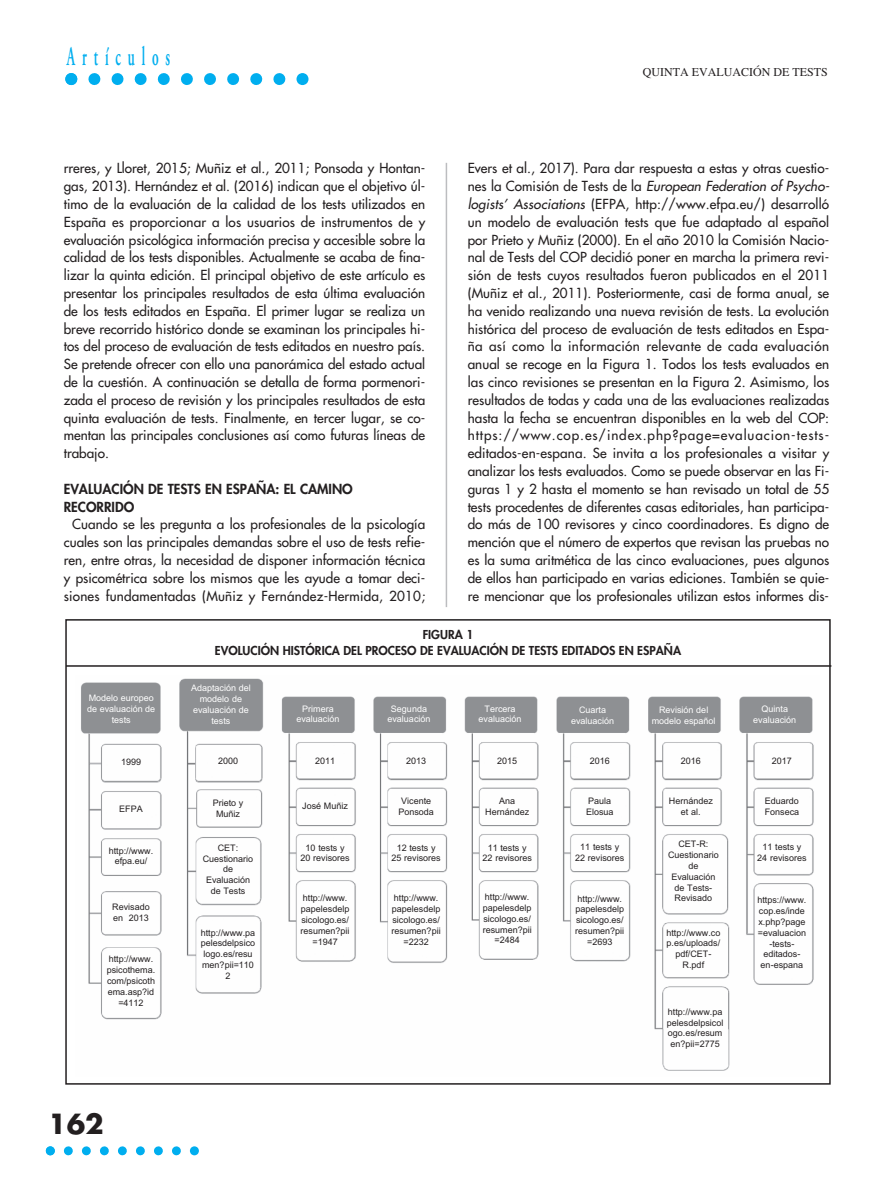
<style>
.page{position:relative;width:893px;height:1191px;background:#fff}
.page>*{position:absolute;margin:0;border:0;box-sizing:border-box;transform-origin:0 0}
.t1{font:600 27px "Adobe Garamond";letter-spacing:.51em;color:#00aeef;scale:.5 1}
.t2{font:700 27px "Futura";color:#231f20}
.t3{font:13.5px/17.9px "Futura";color:#231f20;text-align:justify}
.t4{font:800 13.5px/17.9px "Futura";color:#231f20}
.t5{font:800 12px/16.4px "Futura";color:#231f20;text-align:center}
.t6{font:12px "Times";color:#231f20}
.t7{font:9px/10.8px "Arial";color:#231f20;text-align:center}
.t8{font:9px/10.8px "Arial";color:#fff;text-align:center}
.s1{font-style:italic}
</style>
<div class="page">
<hr style="left:446px;top:163px;width:1px;height:444px;background:#bcbdc0">
<svg style="left:46px;top:1146px;width:153px;height:9px"></svg>
<svg style="left:65px;top:73px;width:221px;height:12px"></svg>
<svg style="left:296px;top:73px;width:12px;height:12px"></svg>
<div style="left:65px;top:619px;width:766px;height:465px;border:2px solid #231f20"></div>
<hr style="left:66px;top:665px;width:765px;height:1px;background:#231f20">
<img style="left:81px;top:678px;width:733px;height:393px">
<h1 class="t1" style="left:67px;top:42px;width:209px">Artículos</h1>
<p class="t3" style="left:64px;top:160px;width:363px">rreres, y Lloret, 2015; Muñiz et al., 2011; Ponsoda y Hontan&shy;gas, 2013). Hernández et al. (2016) indican que el objetivo úl&shy;timo de la evaluación de la calidad de los tests utilizados en España es proporcionar a los usuarios de instrumentos de y evaluación psicológica información precisa y accesible sobre la calidad de los tests disponibles. Actualmente se acaba de fina&shy;lizar la quinta edición. El principal objetivo de este artículo es presentar los principales resultados de esta última evaluación de los tests editados en España. El primer lugar se realiza un breve recorrido histórico donde se examinan los principales hi&shy;tos del proceso de evaluación de tests editados en nuestro país.<br>Se pretende ofrecer con ello una panorámica del estado actual de la cuestión. A continuación se detalla de forma pormenori&shy;zada el proceso de revisión y los principales resultados de esta quinta evaluación de tests. Finalmente, en tercer lugar, se co&shy;mentan las principales conclusiones así como futuras líneas de trabajo.</p>
<p class="t4" style="left:64px;top:481px;width:290px">EVALUACIÓN DE TESTS EN ESPAÑA: EL CAMINO<br>RECORRIDO</p>
<p class="t3" style="left:64px;top:516px;width:363px;text-indent:9px">Cuando se les pregunta a los profesionales de la psicología cuales son las principales demandas sobre el uso de tests refie&shy;ren, entre otras, la necesidad de disponer información técnica y psicométrica sobre los mismos que les ayude a tomar deci&shy;siones fundamentadas (Muñiz y Fernández-Hermida, 2010;</p>
<p class="t6" style="left:643px;top:64px;width:186px">QUINTA EVALUACIÓN DE TESTS</p>
<p class="t3" style="left:468px;top:160px;width:363px">Evers et al., 2017). Para dar respuesta a estas y otras cuestio&shy;nes la Comisión de Tests de la <span class="s1">European Federation of Psycho&shy;logists’ Associations</span> (EFPA, http://www.efpa.eu/) desarrolló un modelo de evaluación tests que fue adaptado al español por Prieto y Muñiz (2000). En el año 2010 la Comisión Nacio&shy;nal de Tests del COP decidió poner en marcha la primera revi&shy;sión de tests cuyos resultados fueron publicados en el 2011 (Muñiz et al., 2011). Posteriormente, casi de forma anual, se ha venido realizando una nueva revisión de tests. La evolución histórica del proceso de evaluación de tests editados en Espa&shy;ña así como la información relevante de cada evaluación anual se recoge en la Figura 1. Todos los tests evaluados en las cinco revisiones se presentan en la Figura 2. Asimismo, los resultados de todas y cada una de las evaluaciones realizadas hasta la fecha se encuentran disponibles en la web del COP: https://www.cop.es/index.php?page=evaluacion-tests&shy;editados-en-espana. Se invita a los profesionales a visitar y analizar los tests evaluados. Como se puede observar en las Fi&shy;guras 1 y 2 hasta el momento se han revisado un total de 55 tests procedentes de diferentes casas editoriales, han participa&shy;do más de 100 revisores y cinco coordinadores. Es digno de mención que el número de expertos que revisan las pruebas no es la suma aritmética de las cinco evaluaciones, pues algunos de ellos han participado en varias ediciones. También se quie&shy;re mencionar que los profesionales utilizan estos informes dis-</p>
<p class="t5" style="left:215px;top:627px;width:468px">FIGURA 1<br>EVOLUCIÓN HISTÓRICA DEL PROCESO DE EVALUACIÓN DE TESTS EDITADOS EN ESPAÑA</p>
<p class="t8" style="left:87px;top:692px;width:70px">Modelo europeo de evaluación de tests</p>
<p class="t8" style="left:191px;top:683px;width:61px">Adaptación del modelo de evaluación de tests</p>
<p class="t7" style="left:218px;top:755px;width:22px">2000</p>
<p class="t7" style="left:121px;top:757px;width:22px">1999</p>
<p class="t7" style="left:119px;top:804px;width:25px">EFPA</p>
<p class="t7" style="left:109px;top:845px;width:46px">http://www. efpa.eu/</p>
<p class="t7" style="left:112px;top:901px;width:39px;text-align:left">Revisado en 2013</p>
<p class="t7" style="left:107px;top:954px;width:50px">http://www. psicothema. com/psicoth ema.asp?id =4112</p>
<h1 class="t2" style="left:48px;top:1111px;width:57px">162</h1>
<p class="t7" style="left:213px;top:797px;width:32px">Prieto y<br>Muñiz</p>
<p class="t7" style="left:203px;top:842px;width:52px">CET:<br>Cuestionario de<br>Evaluación de Tests</p>
<p class="t7" style="left:201px;top:927px;width:56px">http://www.pa pelesdelpsico logo.es/resu men?pii=110<br>2</p>
<p class="t8" style="left:296px;top:703px;width:45px">Primera evaluación</p>
<p class="t8" style="left:387px;top:703px;width:45px">Segunda evaluación</p>
<p class="t8" style="left:479px;top:703px;width:45px">Tercera evaluación</p>
<p class="t8" style="left:571px;top:704px;width:45px">Cuarta evaluación</p>
<p class="t8" style="left:652px;top:704px;width:65px">Revisión del modelo español</p>
<p class="t8" style="left:753px;top:703px;width:45px">Quinta evaluación</p>
<p class="t7" style="left:315px;top:755px;width:22px">2011</p>
<p class="t7" style="left:302px;top:800px;width:47px">José Muñiz</p>
<p class="t7" style="left:300px;top:842px;width:51px">10 tests y<br>20 revisores</p>
<p class="t7" style="left:301px;top:893px;width:51px">http://www. papelesdelp sicologo.es/ resumen?pii =1947</p>
<p class="t7" style="left:590px;top:755px;width:22px">2016</p>
<p class="t7" style="left:586px;top:795px;width:29px;text-align:left">Paula<br>Elosua</p>
<p class="t7" style="left:575px;top:841px;width:51px">11 tests y<br>22 revisores</p>
<p class="t7" style="left:575px;top:893px;width:51px">http://www. papelesdelp sicologo.es/ resumen?pii =2693</p>
<p class="t7" style="left:681px;top:755px;width:22px">2016</p>
<p class="t7" style="left:669px;top:796px;width:46px">Hernández et al.</p>
<p class="t7" style="left:668px;top:839px;width:52px">CET-R:<br>Cuestionario de<br>Evaluación de Tests-<br>Revisado</p>
<p class="t7" style="left:666px;top:927px;width:56px">http://www.co p.es/uploads/ pdf/CET-<br>R.pdf</p>
<p class="t7" style="left:667px;top:1006px;width:58px">http://www.pa pelesdelpsicol ogo.es/resum en?pii=2775</p>
<p class="t7" style="left:772px;top:755px;width:22px">2017</p>
<p class="t7" style="left:765px;top:796px;width:36px;text-align:left">Eduardo<br>Fonseca</p>
<p class="t7" style="left:757px;top:842px;width:51px">11 tests y<br>24 revisores</p>
<p class="t7" style="left:757px;top:894px;width:51px">https://www. cop.es/inde x.php?page =evaluacion -tests&shy;editados&shy;en-espana</p>
<p class="t7" style="left:497px;top:755px;width:22px">2015</p>
<p class="t7" style="left:485px;top:795px;width:46px">Ana<br>Hernández</p>
<p class="t7" style="left:483px;top:842px;width:51px">11 tests y<br>22 revisores</p>
<p class="t7" style="left:483px;top:891px;width:51px">http://www. papelesdelp sicologo.es/ resumen?pii =2484</p>
<p class="t7" style="left:406px;top:755px;width:22px">2013</p>
<p class="t7" style="left:398px;top:795px;width:37px">Vicente<br>Ponsoda</p>
<p class="t7" style="left:391px;top:842px;width:51px">12 tests y<br>25 revisores</p>
<p class="t7" style="left:392px;top:893px;width:51px">http://www. papelesdelp sicologo.es/ resumen?pii =2232</p>
</div>
